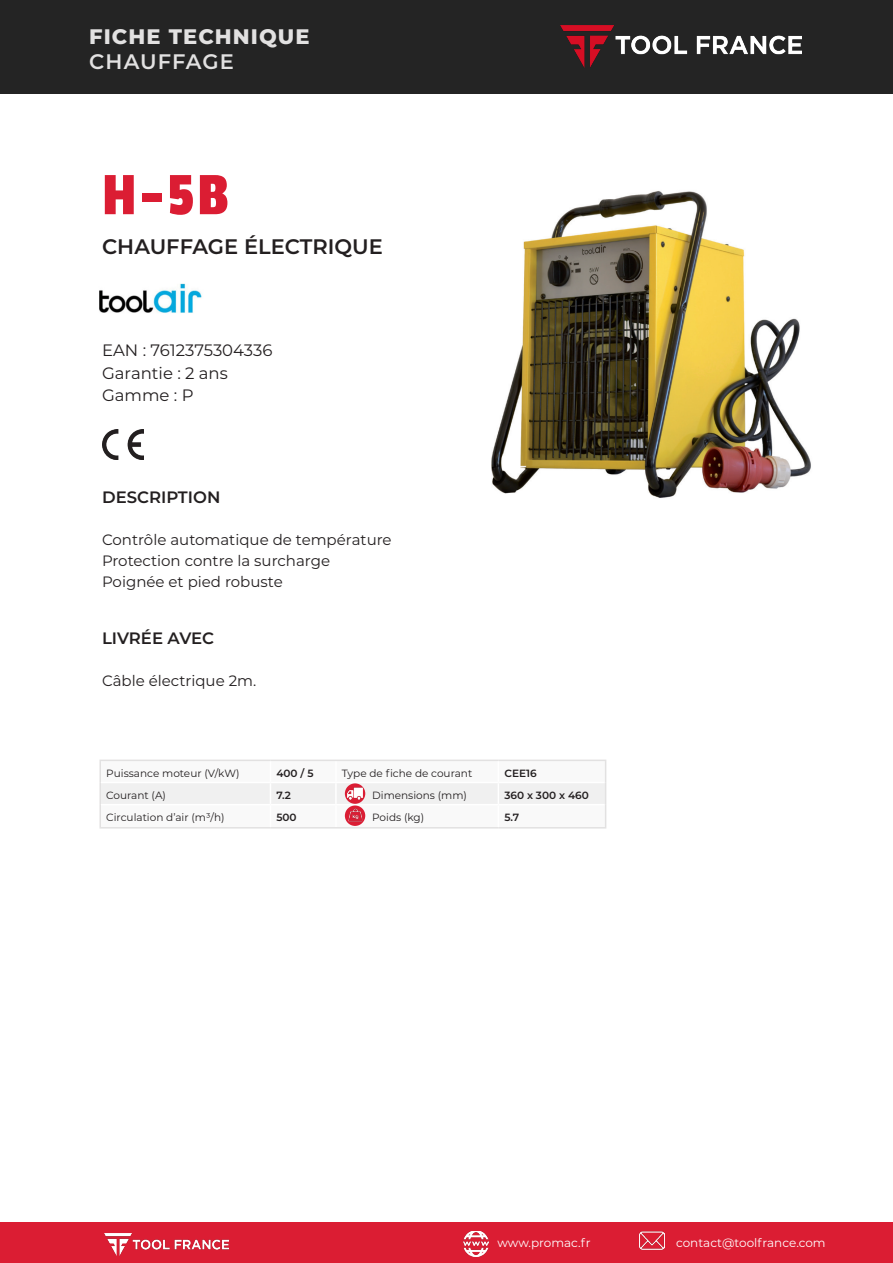
<style>
.page{position:relative;width:893px;height:1263px;background:#fff}
.page>*{position:absolute;margin:0;border:0;box-sizing:border-box;transform-origin:0 0}
.t1{font:63px "Passion One";color:#db1d33}
.t2{font:600 21px "Montserrat";color:#231f20}
.t3{font:800 21px "Montserrat";letter-spacing:.05em;color:#e2e1e1}
.t4{font:600 21px "Montserrat";letter-spacing:.05em;color:#e2e1e1}
.t5{font:16.5px "Montserrat";color:#231f20}
.t6{font:600 16.5px "Montserrat";color:#231f20}
.t7{font:15px "Montserrat";color:#231f20}
.t8{font:12px "Montserrat";color:#fff}
.t9{font:10.5px "Montserrat";color:#231f20}
.t10{font:600 10.5px "Montserrat";color:#231f20}
</style>
<div class="page">
<div style="left:0;top:0;width:893px;height:94px;background:#242424"></div>
<div style="left:0;top:1222px;width:893px;height:41px;background:#db1d33"></div>
<img style="left:104px;top:1233px;width:124px;height:22px">
<img style="left:560px;top:25px;width:242px;height:42px">
<img style="left:99px;top:283px;width:103px;height:30px">
<hr style="left:99px;top:759px;width:171px;height:2px;background:#e2e1e1">
<hr style="left:99px;top:761px;width:2px;height:21px;background:#e2e1e1">
<hr style="left:270px;top:759px;width:66px;height:2px;background:#e2e1e1">
<hr style="left:336px;top:759px;width:162px;height:2px;background:#e2e1e1">
<hr style="left:498px;top:759px;width:108px;height:2px;background:#e2e1e1">
<hr style="left:99px;top:782px;width:2px;height:23px;background:#e2e1e1">
<hr style="left:99px;top:805px;width:2px;height:22px;background:#e2e1e1">
<svg style="left:101px;top:761px;width:505px;height:66px"></svg>
<hr style="left:99px;top:827px;width:171px;height:1px;background:#e2e1e1">
<hr style="left:270px;top:827px;width:66px;height:1px;background:#e2e1e1">
<hr style="left:336px;top:827px;width:162px;height:1px;background:#e2e1e1">
<hr style="left:498px;top:827px;width:108px;height:1px;background:#e2e1e1">
<img style="left:102px;top:430px;width:41px;height:29px">
<img style="left:463px;top:1231px;width:25px;height:25px">
<svg style="left:345px;top:783px;width:20px;height:21px"></svg>
<img style="left:347px;top:785px;width:16px;height:16px">
<div style="left:345px;top:805px;width:20px;height:21px;background:#db1d34;border-radius:50%"></div>
<img style="left:348px;top:808px;width:14px;height:14px">
<img style="left:639px;top:1231px;width:25px;height:19px">
<img style="left:491px;top:191px;width:320px;height:307px">
<p class="t3" style="left:89px;top:21px;width:222px">FICHE TECHNIQUE</p>
<p class="t4" style="left:89px;top:47px;width:146px">CHAUFFAGE</p>
<p class="t1" style="left:102px;top:162px;width:128px">H-5B</p>
<p class="t2" style="left:102px;top:232px;width:282px">CHAUFFAGE ÉLECTRIQUE</p>
<p class="t5" style="left:102px;top:339px;width:172px">EAN : 7612375304336</p>
<p class="t5" style="left:102px;top:362px;width:127px">Garantie : 2 ans</p>
<p class="t5" style="left:102px;top:384px;width:93px">Gamme : P</p>
<p class="t6" style="left:102px;top:485px;width:120px">DESCRIPTION</p>
<p class="t7" style="left:102px;top:529px;width:291px">Contrôle automatique de température</p>
<p class="t7" style="left:102px;top:550px;width:229px">Protection contre la surcharge</p>
<p class="t7" style="left:102px;top:571px;width:182px">Poignée et pied robuste</p>
<p class="t6" style="left:102px;top:627px;width:114px">LIVRÉE AVEC</p>
<p class="t7" style="left:102px;top:671px;width:156px">Câble électrique 2m.</p>
<p class="t9" style="left:106px;top:765px;width:135px">Puissance moteur (V/kW)</p>
<p class="t10" style="left:276px;top:765px;width:39px">400 / 5</p>
<p class="t9" style="left:342px;top:765px;width:132px">Type de fiche de courant</p>
<p class="t10" style="left:504px;top:765px;width:34px">CEE16</p>
<p class="t9" style="left:106px;top:788px;width:61px">Courant (A)</p>
<p class="t10" style="left:276px;top:787px;width:16px">7.2</p>
<p class="t9" style="left:372px;top:788px;width:96px">Dimensions (mm)</p>
<p class="t10" style="left:504px;top:787px;width:86px">360 x 300 x 460</p>
<p class="t9" style="left:106px;top:810px;width:120px">Circulation d’air (m³/h)</p>
<p class="t10" style="left:276px;top:810px;width:22px">500</p>
<p class="t9" style="left:372px;top:810px;width:54px">Poids (kg)</p>
<p class="t10" style="left:504px;top:810px;width:16px">5.7</p>
<p class="t8" style="left:497px;top:1234px;width:95px">www.promac.fr</p>
<p class="t8" style="left:676px;top:1234px;width:151px">contact@toolfrance.com</p>
</div>
